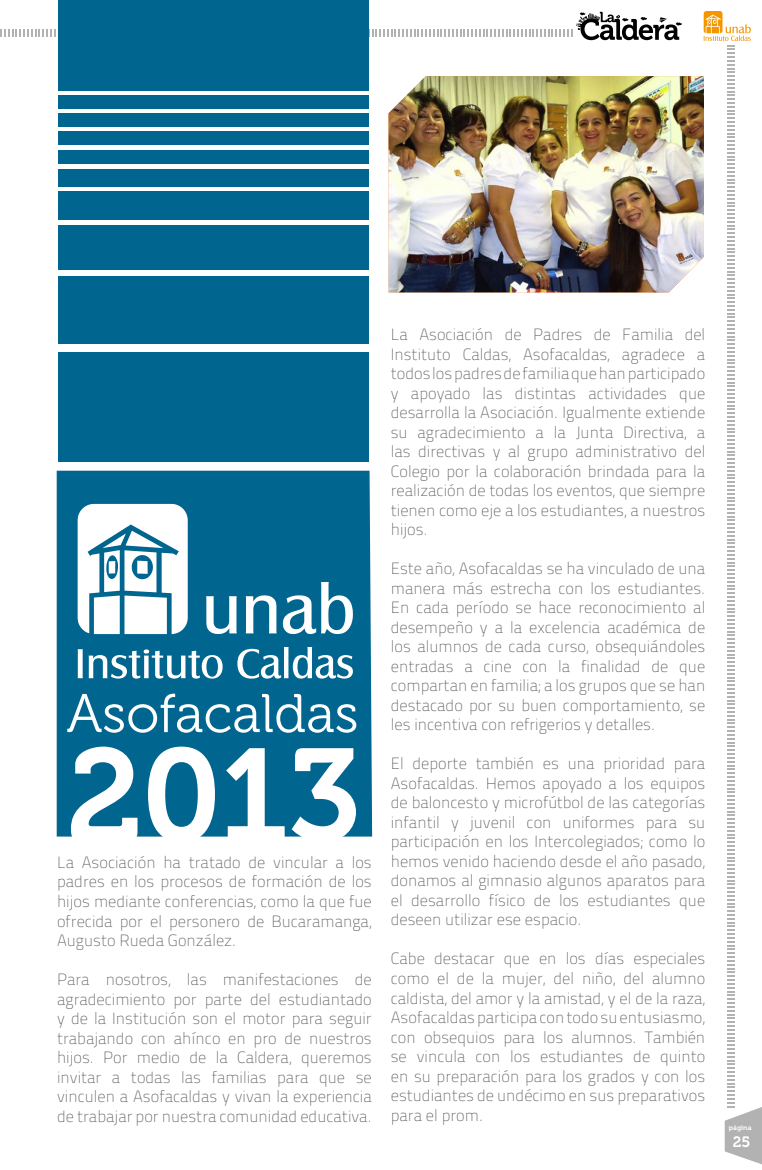
<style>
.page{position:relative;width:762px;height:1170px;background:#fff}
.page>*{position:absolute;margin:0;border:0;box-sizing:border-box;transform-origin:0 0}
.t1{font:700 16.25px/19.5px "Titillium Text 14 L";color:#575756;text-align:justify}
.t2{font:15px "Museo 700";color:#fff}
.t3{font:6.88px "Museo 700";color:#fff}
</style>
<div class="page">
<svg style="left:704px;top:11px;width:58px;height:1154px"></svg>
<svg style="left:0;top:12px;width:682px;height:28px"></svg>
<img style="left:388px;top:76px;width:316px;height:216px">
<div style="left:57px;top:470px;width:315px;height:366px;background:#00658f"></div>
<svg style="left:71px;top:746px;width:285px;height:91px"></svg>
<svg style="left:67px;top:693px;width:289px;height:39px"></svg>
<svg style="left:78px;top:504px;width:110px;height:130px"></svg>
<svg style="left:206px;top:582px;width:147px;height:52px"></svg>
<svg style="left:78px;top:649px;width:5px;height:29px"></svg>
<svg style="left:89px;top:649px;width:134px;height:29px"></svg>
<svg style="left:237px;top:647px;width:116px;height:31px"></svg>
<div style="left:58px;top:352px;width:311px;height:109px;background:#00658f"></div>
<div style="left:58px;top:276px;width:311px;height:67px;background:#00658f"></div>
<div style="left:58px;top:225px;width:311px;height:45px;background:#00658f"></div>
<div style="left:58px;top:191px;width:311px;height:29px;background:#00658f"></div>
<div style="left:58px;top:169px;width:311px;height:17px;background:#00658f"></div>
<div style="left:58px;top:150px;width:311px;height:13px;background:#00658f"></div>
<div style="left:58px;top:131px;width:311px;height:14px;background:#00658f"></div>
<div style="left:58px;top:113px;width:311px;height:14px;background:#00658f"></div>
<div style="left:58px;top:95px;width:311px;height:13px;background:#00658f"></div>
<div style="left:58px;top:0;width:311px;height:90px;background:#00658f"></div>
<p class="t1" style="left:57px;top:852px;width:316px">La Asociación ha tratado de vincular a los padres en los procesos de formación de los hijos mediante conferencias, como la que fue ofrecida por el personero de Bucaramanga, Augusto Rueda González.</p>
<p class="t1" style="left:57px;top:969px;width:316px">Para nosotros, las manifestaciones de agradecimiento por parte del estudiantado y de la Institución son el motor para seguir trabajando con ahínco en pro de nuestros hijos. Por medio de la Caldera, queremos invitar a todas las familias para que se vinculen a Asofacaldas y vivan la experiencia de trabajar por nuestra comunidad educativa.</p>
<p class="t1" style="left:391px;top:325px;width:316px">La Asociación de Padres de Familia del Instituto Caldas, Asofacaldas, agradece a todos los padres de familia que han participado y apoyado las distintas actividades que desarrolla la Asociación. Igualmente extiende su agradecimiento a la Junta Directiva, a las directivas y al grupo administrativo del Colegio por la colaboración brindada para la realización de todas los eventos, que siempre tienen como eje a los estudiantes, a nuestros hijos.</p>
<p class="t1" style="left:391px;top:559px;width:316px">Este año, Asofacaldas se ha vinculado de una manera más estrecha con los estudiantes.<br>En cada período se hace reconocimiento al desempeño y a la excelencia académica de los alumnos de cada curso, obsequiándoles entradas a cine con la finalidad de que compartan en familia; a los grupos que se han destacado por su buen comportamiento, se les incentiva con refrigerios y detalles.</p>
<p class="t1" style="left:391px;top:754px;width:316px">El deporte también es una prioridad para Asofacaldas. Hemos apoyado a los equipos de baloncesto y microfútbol de las categorías infantil y juvenil con uniformes para su participación en los Intercolegiados; como lo hemos venido haciendo desde el año pasado, donamos al gimnasio algunos aparatos para el desarrollo físico de los estudiantes que deseen utilizar ese espacio.</p>
<p class="t1" style="left:391px;top:949px;width:316px">Cabe destacar que en los días especiales como el de la mujer, del niño, del alumno caldista, del amor y la amistad, y el de la raza, Asofacaldas participa con todo su entusiasmo, con obsequios para los alumnos. También se vincula con los estudiantes de quinto en su preparación para los grados y con los estudiantes de undécimo en sus preparativos para el prom.</p>
<p class="t3" style="left:729px;top:1123px;width:24px">página</p>
<p class="t2" style="left:733px;top:1133px;width:19px">25</p>
</div>
